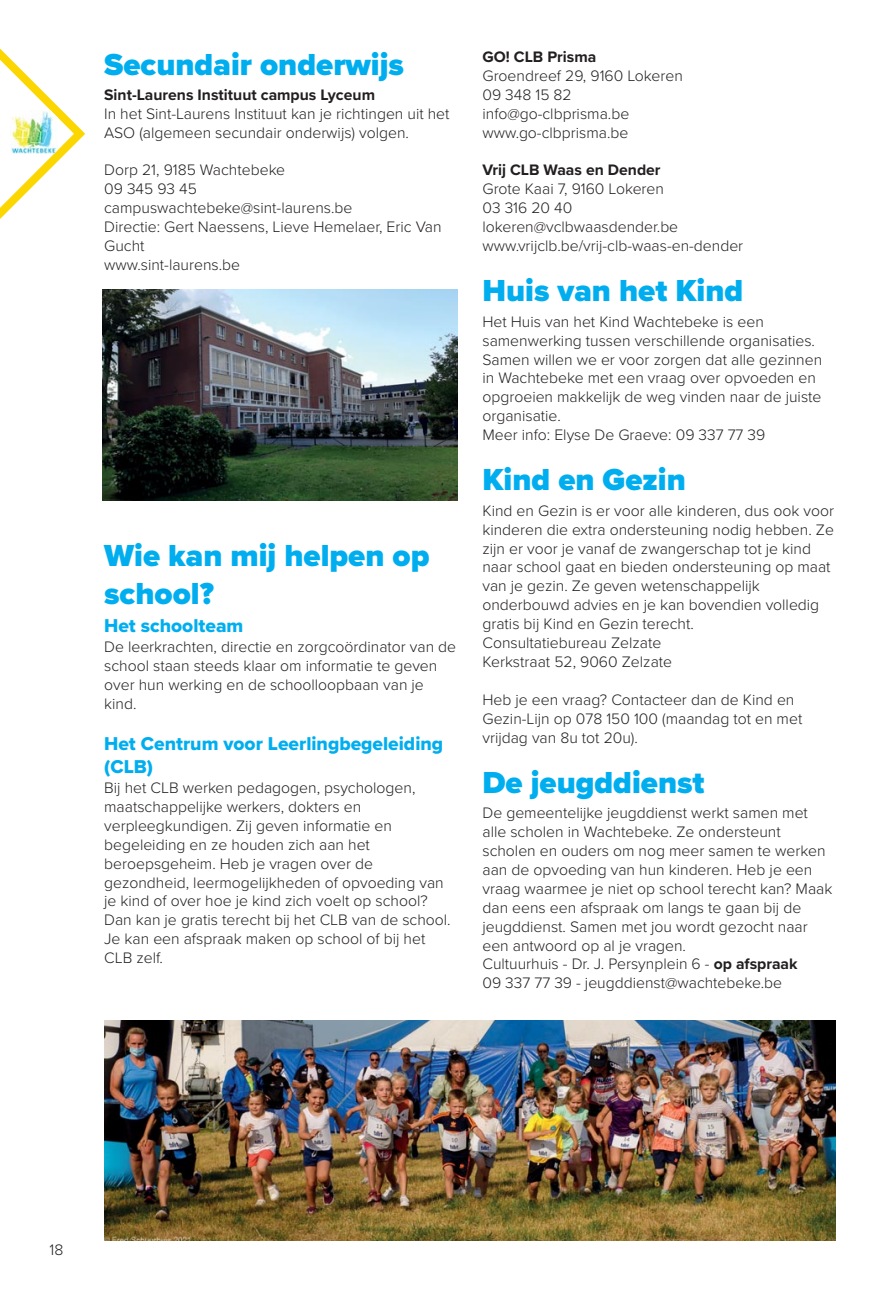
<style>
.page{position:relative;width:893px;height:1290px;background:#fff}
.page>*{position:absolute;margin:0;border:0;box-sizing:border-box;transform-origin:0 0}
.t1{font:900 31.5px/37.8px "Proxima Nova";color:#00aeef}
.t2{font:19.25px/23.1px "Proxima Nova Extrabld";color:#00aeef}
.t3{font:300 15.75px/18.9px "Proxima Nova";color:#231f20}
.t4{font:700 15.75px "Proxima Nova";color:#231f20}
.s1{font-weight:700}
</style>
<div class="page">
<svg style="left:0;top:48px;width:85px;height:171px"></svg>
<img style="left:10px;top:110px;width:47px;height:43px">
<img style="left:103px;top:290px;width:355px;height:210px">
<img style="left:104px;top:1020px;width:732px;height:220px">
<p class="t1" style="left:104px;top:48px;width:301px">Secundair onderwijs</p>
<p class="t4" style="left:104px;top:89px;width:272px">Sint-Laurens Instituut campus Lyceum</p>
<p class="t3" style="left:104px;top:106px;width:347px">In het Sint-Laurens Instituut kan je richtingen uit het<br>ASO (algemeen secundair onderwijs) volgen.</p>
<p class="t3" style="left:104px;top:162px;width:183px">Dorp 21, 9185 Wachtebeke</p>
<p class="t3" style="left:104px;top:181px;width:94px">09 345 93 45</p>
<p class="t3" style="left:104px;top:200px;width:250px">campuswachtebeke@sint-laurens.be</p>
<p class="t3" style="left:104px;top:219px;width:339px">Directie: Gert Naessens, Lieve Hemelaer, Eric Van<br>Gucht</p>
<p class="t3" style="left:104px;top:257px;width:137px">www.sint-laurens.be</p>
<p class="t1" style="left:104px;top:540px;width:327px">Wie kan mij helpen op school?</p>
<p class="t2" style="left:104px;top:616px;width:141px">Het schoolteam</p>
<p class="t3" style="left:104px;top:639px;width:354px">De leerkrachten, directie en zorgcoördinator van de school staan steeds klaar om informatie te geven over hun werking en de schoolloopbaan van je kind.</p>
<p class="t2" style="left:104px;top:733px;width:341px">Het Centrum voor Leerlingbegeleiding (CLB)</p>
<p class="t3" style="left:104px;top:780px;width:348px">Bij het CLB werken pedagogen, psychologen, maatschappelijke werkers, dokters en verpleegkundigen. Zij geven informatie en begeleiding en ze houden zich aan het beroepsgeheim. Heb je vragen over de gezondheid, leermogelijkheden of opvoeding van je kind of over hoe je kind zich voelt op school?<br>Dan kan je gratis terecht bij het CLB van de school.<br>Je kan een afspraak maken op school of bij het CLB zelf.</p>
<p class="t4" style="left:482px;top:52px;width:115px">GO! CLB Prisma</p>
<p class="t3" style="left:482px;top:68px;width:202px">Groendreef 29, 9160 Lokeren</p>
<p class="t3" style="left:482px;top:87px;width:91px">09 348 15 82</p>
<p class="t3" style="left:482px;top:106px;width:148px">info@go-clbprisma.be</p>
<p class="t3" style="left:482px;top:124px;width:147px">www.go-clbprisma.be</p>
<p class="t4" style="left:482px;top:165px;width:180px">Vrij CLB Waas en Dender</p>
<p class="t3" style="left:482px;top:181px;width:183px">Grote Kaai 7, 9160 Lokeren</p>
<p class="t3" style="left:482px;top:200px;width:91px">03 316 20 40</p>
<p class="t3" style="left:482px;top:219px;width:197px">lokeren@vclbwaasdender.be</p>
<p class="t3" style="left:482px;top:238px;width:262px">www.vrijclb.be/vrij-clb-waas-en-dender</p>
<p class="t1" style="left:482px;top:275px;width:262px">Huis van het Kind</p>
<p class="t3" style="left:482px;top:313px;width:341px">Het Huis van het Kind Wachtebeke is een samenwerking tussen verschillende organisaties.<br>Samen willen we er voor zorgen dat alle gezinnen in Wachtebeke met een vraag over opvoeden en opgroeien makkelijk de weg vinden naar de juiste organisatie.</p>
<p class="t3" style="left:482px;top:427px;width:284px">Meer info: Elyse De Graeve: 09 337 77 39</p>
<p class="t1" style="left:482px;top:464px;width:205px">Kind en Gezin</p>
<p class="t3" style="left:482px;top:502px;width:353px">Kind en Gezin is er voor alle kinderen, dus ook voor kinderen die extra ondersteuning nodig hebben. Ze zijn er voor je vanaf de zwangerschap tot je kind naar school gaat en bieden ondersteuning op maat van je gezin. Ze geven wetenschappelijk onderbouwd advies en je kan bovendien volledig gratis bij Kind en Gezin terecht.</p>
<p class="t3" style="left:482px;top:635px;width:180px">Consultatiebureau Zelzate</p>
<p class="t3" style="left:482px;top:654px;width:191px">Kerkstraat 52, 9060 Zelzate</p>
<p class="t3" style="left:482px;top:691px;width:321px">Heb je een vraag? Contacteer dan de Kind en<br>Gezin-Lijn op 078 150 100 (maandag tot en met vrijdag van 8u tot 20u).</p>
<p class="t1" style="left:482px;top:766px;width:224px">De jeugddienst</p>
<p class="t3" style="left:482px;top:805px;width:351px">De gemeentelijke jeugddienst werkt samen met alle scholen in Wachtebeke. Ze ondersteunt scholen en ouders om nog meer samen te werken aan de opvoeding van hun kinderen. Heb je een vraag waarmee je niet op school terecht kan? Maak dan eens een afspraak om langs te gaan bij de jeugddienst. Samen met jou wordt gezocht naar een antwoord op al je vragen.</p>
<p class="t3" style="left:482px;top:956px;width:317px">Cultuurhuis - Dr. J. Persynplein 6 - <span class="s1">op afspraak</span></p>
<p class="t3" style="left:482px;top:975px;width:301px">09 337 77 39 - jeugddienst@wachtebeke.be</p>
<p class="t3" style="left:50px;top:1241px;width:15px">18</p>
</div>
